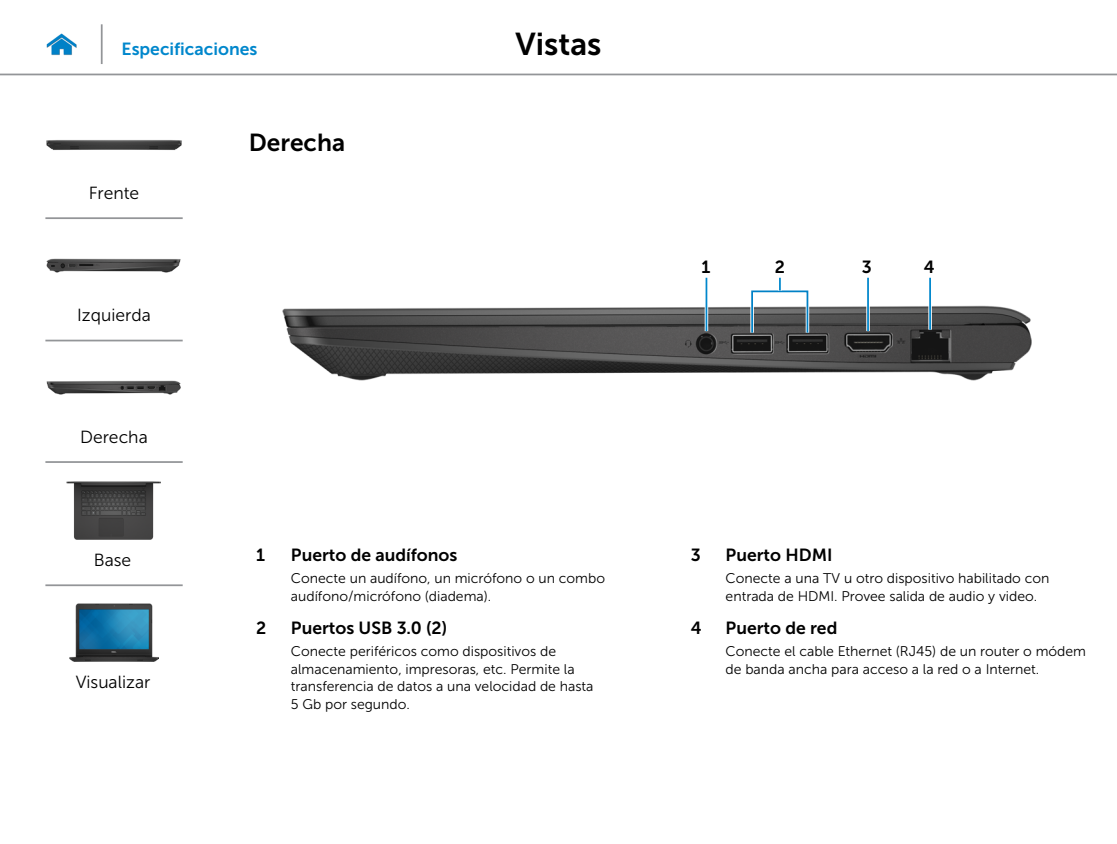
<style>
.page{position:relative;width:1117px;height:844px;background:#fff}
.page>*{position:absolute;margin:0;border:0;box-sizing:border-box;transform-origin:0 0}
.t1{font:31.5px "Museo Sans For Dell 700";color:#000}
.Head2{font:24.5px "Museo Sans For Dell 700";color:#000}
.Callout_Head{font:17.5px "Museo Sans For Dell 700";color:#000}
.t2{font:17.5px "Museo Sans For Dell 300";color:#000}
.t3{font:17.5px "Museo Sans For Dell 700";color:#0087cc}
.Callout-L{font:17.5px "Museo Sans For Dell 700";color:#000}
.Callout_description{font:14px/17.5px "Museo Sans For Dell 300";color:#000}
</style>
<div class="page">
<hr style="left:0;top:74px;width:1116px;height:1px;background:#939598">
<img style="left:46px;top:33px;width:31px;height:23px">
<img style="left:282px;top:305px;width:750px;height:76px">
<svg style="left:704px;top:278px;width:4px;height:53px"></svg>
<hr style="left:705px;top:278px;width:2px;height:53px;background:#0087cc">
<hr style="left:928px;top:278px;width:3px;height:51px;background:#fff">
<hr style="left:929px;top:278px;width:1px;height:51px;background:#0087cc">
<hr style="left:866px;top:278px;width:3px;height:53px;background:#fff">
<hr style="left:867px;top:278px;width:1px;height:53px;background:#0087cc">
<div style="left:750px;top:289px;width:59px;height:45px;border:4px solid #fff"></div>
<div style="left:751px;top:290px;width:57px;height:43px;border:2px solid #0081c6"></div>
<svg style="left:778px;top:278px;width:3px;height:12px"></svg>
<hr style="left:101px;top:24px;width:2px;height:40px;background:#939598">
<img style="left:46px;top:140px;width:136px;height:10px">
<img style="left:47px;top:258px;width:134px;height:14px">
<img style="left:47px;top:380px;width:134px;height:15px">
<img style="left:67px;top:481px;width:94px;height:58px">
<img style="left:69px;top:603px;width:89px;height:58px">
<hr style="left:45px;top:217px;width:138px;height:2px;background:#939598">
<hr style="left:45px;top:339px;width:138px;height:2px;background:#939598">
<hr style="left:45px;top:461px;width:138px;height:2px;background:#939598">
<hr style="left:45px;top:584px;width:138px;height:2px;background:#939598">
<p class="t3" style="left:122px;top:39px;width:137px">Especificaciones</p>
<h1 class="t1" style="left:515px;top:26px;width:87px">Vistas</h1>
<p class="t2" style="left:89px;top:183px;width:52px">Frente</p>
<p class="t2" style="left:77px;top:305px;width:75px">Izquierda</p>
<p class="t2" style="left:80px;top:428px;width:69px">Derecha</p>
<p class="t2" style="left:94px;top:550px;width:39px">Base</p>
<p class="t2" style="left:76px;top:672px;width:76px">Visualizar</p>
<p class="Head2" style="left:249px;top:128px;width:98px">Derecha</p>
<p class="Callout_Head" style="left:256px;top:544px;width:10px">1</p>
<p class="Callout_Head" style="left:291px;top:544px;width:168px">Puerto de audífonos</p>
<p class="Callout_description" style="left:291px;top:569px;width:315px">Conecte un audífono, un micrófono o un combo audífono/micrófono (diadema).</p>
<p class="Callout_Head" style="left:256px;top:617px;width:12px">2</p>
<p class="Callout_Head" style="left:291px;top:617px;width:158px">Puertos USB 3.0 (2)</p>
<p class="Callout_description" style="left:291px;top:642px;width:304px">Conecte periféricos como dispositivos de almacenamiento, impresoras, etc. Permite la transferencia de datos a una velocidad de hasta 5 Gb por segundo.</p>
<p class="Callout-L" style="left:701px;top:257px;width:10px">1</p>
<p class="Callout-L" style="left:774px;top:257px;width:12px">2</p>
<p class="Callout-L" style="left:861px;top:257px;width:12px">3</p>
<p class="Callout-L" style="left:923px;top:257px;width:12px">4</p>
<p class="Callout_Head" style="left:690px;top:544px;width:12px">3</p>
<p class="Callout_Head" style="left:725px;top:544px;width:108px">Puerto HDMI</p>
<p class="Callout_description" style="left:725px;top:569px;width:325px">Conecte a una TV u otro dispositivo habilitado con entrada de HDMI. Provee salida de audio y video.</p>
<p class="Callout_Head" style="left:690px;top:617px;width:12px">4</p>
<p class="Callout_Head" style="left:725px;top:617px;width:113px">Puerto de red</p>
<p class="Callout_description" style="left:725px;top:642px;width:362px">Conecte el cable Ethernet (RJ45) de un router o módem de banda ancha para acceso a la red o a Internet.</p>
</div>
